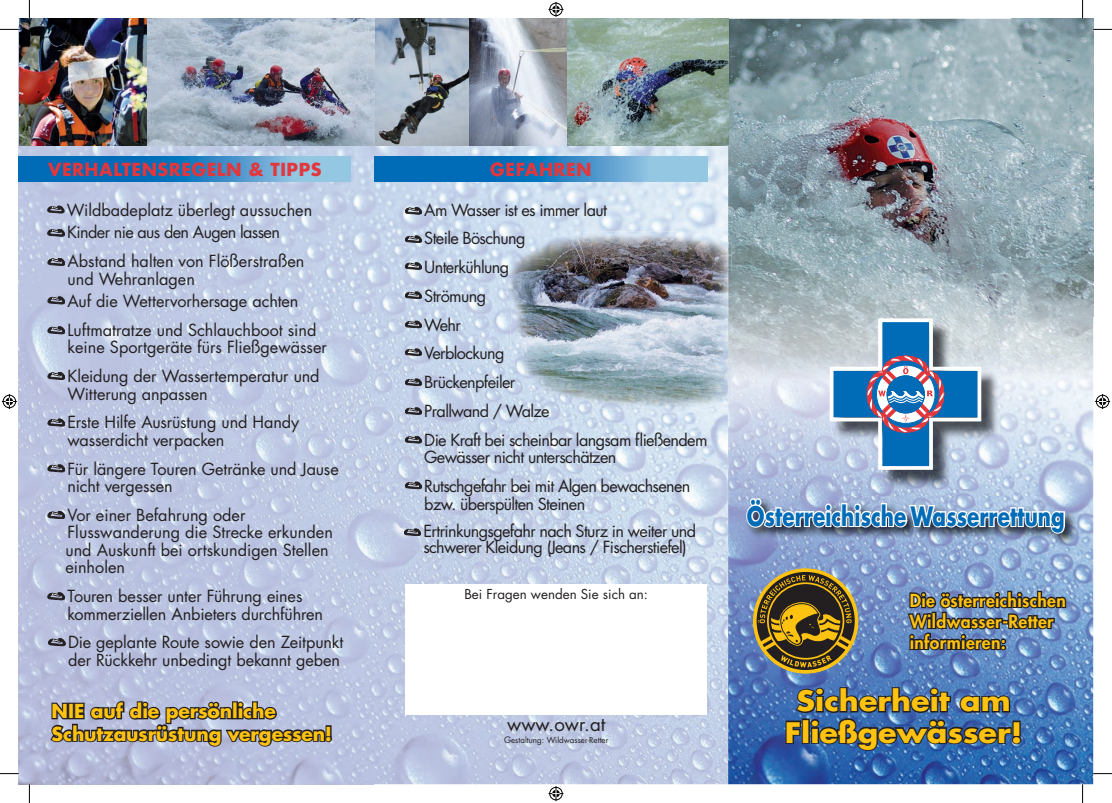
<style>
.page{position:relative;width:1112px;height:803px;background:#fff}
.page>*{position:absolute;margin:0;border:0;box-sizing:border-box;transform-origin:0 0}
.t1{font:700 27.5px/31.2px "Futura Std";color:#fec210;text-align:center;scale:1.1 1}
.t2{font:700 26px "Futura Std";letter-spacing:.005em;color:#006bb6;scale:.77 1}
.t3{font:700 18.75px/22.5px "Futura Std";letter-spacing:-.005em;color:#fec210}
.t4{font:18.62px "Futura Std";color:#231f20}
.t5{font:800 17.5px/21px "Futura Std";letter-spacing:.02em;color:#fec210}
.t6{font:700 17.5px "Futura Std";letter-spacing:.03em;color:#e1373d}
.t7{font:16.25px/17.5px "Futura Std";letter-spacing:-.01em;color:#231f20}
.t8{font:16.25px/28.8px "Futura Std";letter-spacing:-.04em;color:#231f20}
.t9{font:13.38px "Futura Std";color:#231f20}
.t10{font:8px "Futura Std";color:#231f20}
.s1{font-size:8.62px}
</style>
<div class="page">
<img style="left:728px;top:19px;width:283px;height:255px">
<img style="left:1011px;top:19px;width:81px;height:297px">
<img style="left:731px;top:274px;width:281px;height:42px">
<img style="left:728px;top:380px;width:121px;height:404px">
<img style="left:971px;top:380px;width:121px;height:404px">
<img style="left:849px;top:488px;width:122px;height:296px">
<img style="left:731px;top:316px;width:361px;height:64px">
<img style="left:727px;top:404px;width:1px;height:380px">
<img style="left:832px;top:321px;width:167px;height:167px">
<svg style="left:827px;top:316px;width:155px;height:156px"></svg>
<img style="left:744px;top:496px;width:332px;height:50px">
<svg style="left:744px;top:492px;width:321px;height:51px"></svg>
<svg style="left:784px;top:686px;width:238px;height:66px"></svg>
<svg style="left:756px;top:572px;width:98px;height:98px"></svg>
<img style="left:551px;top:250px;width:138px;height:126px">
<img style="left:19px;top:146px;width:354px;height:638px">
<img style="left:373px;top:146px;width:354px;height:104px">
<img style="left:373px;top:249px;width:178px;height:535px">
<img style="left:550px;top:412px;width:177px;height:372px">
<img style="left:727px;top:241px;width:4px;height:163px">
<img style="left:501px;top:231px;width:153px;height:53px">
<img style="left:689px;top:233px;width:38px;height:179px">
<img style="left:522px;top:376px;width:168px;height:37px">
<svg style="left:405px;top:436px;width:16px;height:7px"></svg>
<svg style="left:405px;top:207px;width:16px;height:7px"></svg>
<svg style="left:405px;top:236px;width:16px;height:7px"></svg>
<svg style="left:405px;top:263px;width:16px;height:7px"></svg>
<svg style="left:405px;top:292px;width:16px;height:7px"></svg>
<svg style="left:405px;top:321px;width:16px;height:7px"></svg>
<svg style="left:405px;top:349px;width:16px;height:7px"></svg>
<svg style="left:405px;top:379px;width:16px;height:7px"></svg>
<svg style="left:405px;top:408px;width:16px;height:7px"></svg>
<svg style="left:405px;top:482px;width:16px;height:7px"></svg>
<img style="left:468px;top:19px;width:260px;height:127px">
<img style="left:19px;top:19px;width:449px;height:127px">
<svg style="left:48px;top:206px;width:16px;height:7px"></svg>
<svg style="left:48px;top:229px;width:17px;height:7px"></svg>
<svg style="left:48px;top:258px;width:17px;height:8px"></svg>
<svg style="left:48px;top:297px;width:17px;height:7px"></svg>
<svg style="left:48px;top:372px;width:17px;height:8px"></svg>
<svg style="left:48px;top:419px;width:17px;height:7px"></svg>
<svg style="left:48px;top:465px;width:17px;height:7px"></svg>
<svg style="left:48px;top:511px;width:17px;height:8px"></svg>
<svg style="left:48px;top:638px;width:17px;height:8px"></svg>
<svg style="left:48px;top:327px;width:17px;height:7px"></svg>
<div style="left:405px;top:584px;width:301px;height:130px;background:#fff"></div>
<svg style="left:49px;top:700px;width:284px;height:48px"></svg>
<svg style="left:48px;top:592px;width:17px;height:8px"></svg>
<svg style="left:19px;top:156px;width:332px;height:25px"></svg>
<svg style="left:374px;top:156px;width:333px;height:25px"></svg>
<svg style="left:404px;top:529px;width:17px;height:7px"></svg>
<svg style="left:905px;top:589px;width:162px;height:62px"></svg>
<svg style="left:0;top:29px;width:19px;height:1px"></svg>
<svg style="left:1092px;top:29px;width:19px;height:1px"></svg>
<svg style="left:0;top:773px;width:19px;height:1px"></svg>
<svg style="left:1092px;top:773px;width:19px;height:1px"></svg>
<svg style="left:29px;top:0;width:1px;height:19px"></svg>
<svg style="left:29px;top:784px;width:1px;height:19px"></svg>
<svg style="left:1081px;top:0;width:2px;height:19px"></svg>
<svg style="left:1081px;top:784px;width:2px;height:19px"></svg>
<svg style="left:548px;top:2px;width:15px;height:15px"></svg>
<svg style="left:548px;top:786px;width:15px;height:15px"></svg>
<svg style="left:2px;top:394px;width:15px;height:15px"></svg>
<svg style="left:1095px;top:394px;width:14px;height:15px"></svg>
<p class="t6" style="left:48px;top:158px;width:275px">VERHALTENSREGELN &amp; TIPPS</p>
<p class="t6" style="left:490px;top:158px;width:103px">GEFAHREN</p>
<p class="t7" style="left:67px;top:199px;width:247px;line-height:22.5px">Wildbadeplatz überlegt aussuchen<br>Kinder nie aus den Augen lassen</p>
<p class="t7" style="left:67px;top:252px;width:238px">Abstand halten von Flößerstraßen und Wehranlagen</p>
<p class="t7" style="left:67px;top:287px;width:250px;line-height:28.8px">Auf die Wettervorhersage achten<br>Luftmatratze und Schlauchboot sind</p>
<p class="t7" style="left:67px;top:333px;width:261px;line-height:28.8px">keine Sportgeräte fürs Fließgewässer<br>Kleidung der Wassertemperatur und</p>
<p class="t7" style="left:67px;top:379px;width:233px;line-height:28.8px">Witterung anpassen<br>Erste Hilfe Ausrüstung und Handy</p>
<p class="t7" style="left:67px;top:426px;width:273px;line-height:28.8px">wasserdicht verpacken<br>Für längere Touren Getränke und Jause</p>
<p class="t7" style="left:67px;top:472px;width:179px;line-height:28.8px">nicht vergessen<br>Vor einer Befahrung oder</p>
<p class="t7" style="left:65px;top:524px;width:269px">Flusswander ung die Strecke erkunden und Auskunft bei ortskundigen Stellen einholen</p>
<p class="t7" style="left:67px;top:587px;width:257px">Touren besser unter Führung eines kommerziellen Anbieters durchführen</p>
<p class="t7" style="left:68px;top:634px;width:277px">Die geplante Route sowie den Zeitpunkt der Rückkehr unbedingt bekannt geben</p>
<p class="t3" style="left:52px;top:699px;width:282px">NIE auf die persönliche<br>Schutzausrüstung vergessen!</p>
<p class="t8" style="left:424px;top:196px;width:285px">Am Wasser ist es immer laut<br>Steile Böschung<br>Unterkühlung<br>Strömung<br>Wehr<br>Verblockung<br>Brückenpfeiler<br>Prallwand / Walze<br>Die Kraft bei scheinbar langsam fließendem</p>
<p class="t8" style="left:424px;top:443px;width:268px">Gewässer nicht unterschätzen<br>Rutschgefahr bei mit Algen bewachsenen</p>
<p class="t8" style="left:423px;top:490px;width:274px;line-height:27.5px">bzw. überspülten Steinen<br>Ertrinkungsgefahr nach Sturz in weiter und</p>
<p class="t8" style="left:423px;top:533px;width:265px">schwerer Kleidung (Jeans / Fischerstiefel)</p>
<p class="t9" style="left:464px;top:585px;width:185px">Bei Fragen wenden Sie sich an:</p>
<p class="t4" style="left:507px;top:712px;width:100px">www.owr.at</p>
<p class="t10" style="left:504px;top:735px;width:106px"><span class="s1">G</span>estaltung: Wildwasser-Retter</p>
<h2 class="t2" style="left:746px;top:499px;width:414px">Österreichische Wasserrettung</h2>
<p class="t5" style="left:909px;top:590px;width:158px">Die österreichischen<br>Wildwasser-Retter informieren:</p>
<h1 class="t1" style="left:784px;top:685px;width:217px">Sicherheit am<br>Fließgewässer!</h1>
</div>
